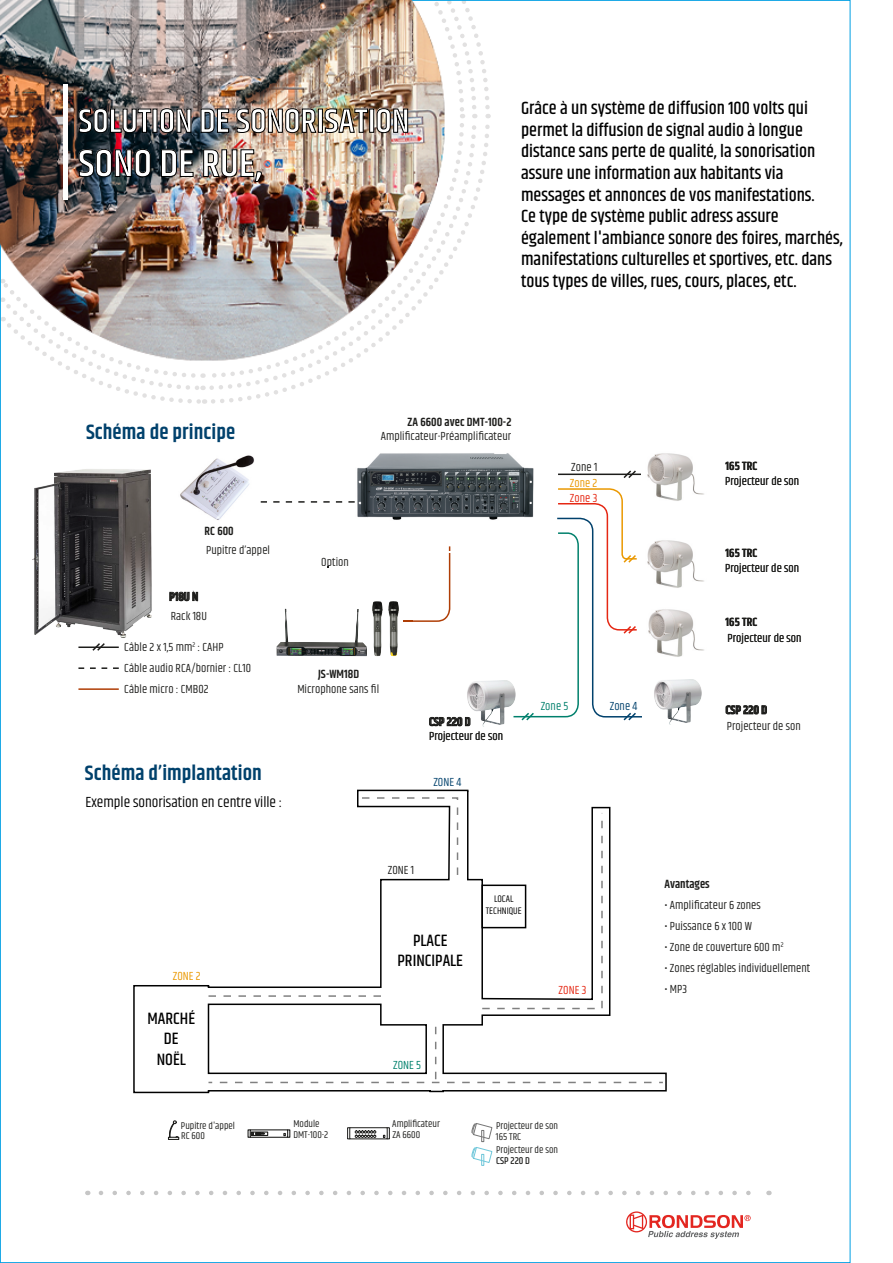
<style>
.page{position:relative;width:893px;height:1263px;background:#fff}
.page>*{position:absolute;margin:0;border:0;box-sizing:border-box;transform-origin:0 0}
.t1{font:600 39px "Khand";color:#fff}
.t2{font:600 34.05px "Khand";color:#fff}
.t3{font:600 21px "Khand";letter-spacing:.005em;color:#00416c}
.t4{font:500 18px/21.6px "Khand";color:#000}
.t5{font:500 16.65px/20.1px "Khand";color:#000;text-align:center}
.t6{font:15px "Khand";color:#000}
.t7{font:12px/21px "Khand";letter-spacing:.005em;color:#1d1d1b}
.t8{font:600 12px "Khand";letter-spacing:.005em;color:#1d1d1b}
.t9{font:12px "Khand";letter-spacing:.005em;color:#ea9800}
.t10{font:12px "Khand";letter-spacing:.005em;color:#00806c}
.t11{font:12px "Khand";letter-spacing:.005em;color:#00416c}
.t12{font:12px "Khand";letter-spacing:.005em;color:#e52713}
.t13{font:10.05px/10.8px "Khand";color:#1d1d1b}
.t14{font:500 10.05px "Khand";color:#1d1d1b}
.t15{font:9.75px/11.7px "Khand";color:#000;text-align:center}
</style>
<div class="page">
<hr style="left:558px;top:474px;width:83px;height:1px;background:#1d1d1b">
<svg style="left:622px;top:470px;width:16px;height:8px"></svg>
<svg style="left:520px;top:488px;width:122px;height:233px"></svg>
<svg style="left:92px;top:643px;width:13px;height:8px"></svg>
<hr style="left:78px;top:646px;width:41px;height:2px;background:#1d1d1b">
<svg style="left:78px;top:667px;width:41px;height:2px"></svg>
<hr style="left:78px;top:688px;width:41px;height:2px;background:#af3d05">
<svg style="left:403px;top:546px;width:47px;height:76px"></svg>
<svg style="left:626px;top:1211px;width:125px;height:28px"></svg>
<svg style="left:101px;top:1191px;width:650px;height:4px"></svg>
<svg style="left:726px;top:705px;width:41px;height:9px"></svg>
<svg style="left:471px;top:1123px;width:22px;height:43px"></svg>
<img style="left:357px;top:453px;width:179px;height:69px">
<img style="left:405px;top:552px;width:45px;height:1px">
<svg style="left:260px;top:501px;width:95px;height:2px"></svg>
<div style="left:349px;top:1127px;width:39px;height:12px;border:1px solid #1d1d1b"></div>
<svg style="left:383px;top:1127px;width:7px;height:12px"></svg>
<svg style="left:347px;top:1127px;width:29px;height:12px"></svg>
<svg style="left:168px;top:1120px;width:12px;height:20px"></svg>
<div style="left:251px;top:1131px;width:17px;height:5px;border:1px solid #1d1d1b"></div>
<div style="left:250px;top:1129px;width:38px;height:9px;border:1px solid #1d1d1b"></div>
<svg style="left:283px;top:1129px;width:7px;height:9px"></svg>
<svg style="left:247px;top:1129px;width:18px;height:9px"></svg>
<img style="left:647px;top:540px;width:57px;height:48px">
<img style="left:648px;top:609px;width:56px;height:48px">
<img style="left:647px;top:453px;width:57px;height:48px">
<svg style="left:429px;top:717px;width:34px;height:9px"></svg>
<img style="left:654px;top:679px;width:48px;height:46px">
<img style="left:464px;top:680px;width:56px;height:47px">
<img style="left:276px;top:601px;width:123px;height:56px">
<img style="left:32px;top:469px;width:120px;height:169px">
<svg style="left:169px;top:592px;width:29px;height:10px"></svg>
<img style="left:180px;top:455px;width:74px;height:65px">
<img style="left:0;top:0;width:488px;height:404px">
<svg style="left:79px;top:108px;width:72px;height:25px;background:#453e40"></svg>
<div style="left:153px;top:109px;width:4px;height:24px;border:1px solid #000"></div>
<svg style="left:160px;top:108px;width:31px;height:25px"></svg>
<svg style="left:201px;top:109px;width:28px;height:24px"></svg>
<img style="left:236px;top:108px;width:80px;height:25px">
<div style="left:318px;top:109px;width:5px;height:24px;border:1px solid #000"></div>
<svg style="left:325px;top:108px;width:43px;height:25px"></svg>
<div style="left:369px;top:109px;width:5px;height:24px;border:1px solid #000"></div>
<svg style="left:377px;top:108px;width:31px;height:25px"></svg>
<svg style="left:79px;top:149px;width:72px;height:28px;background:#2b2029"></svg>
<svg style="left:161px;top:149px;width:32px;height:28px"></svg>
<img style="left:203px;top:149px;width:59px;height:33px">
<div style="left:63px;top:84px;width:5px;height:116px;background:#fff"></div>
<svg style="left:133px;top:789px;width:534px;height:305px"></svg>
<div style="left:481px;top:884px;width:45px;height:44px;border:2px solid #000"></div>
<svg style="left:208px;top:995px;width:175px;height:2px"></svg>
<svg style="left:482px;top:813px;width:121px;height:196px"></svg>
<svg style="left:362px;top:797px;width:96px;height:83px"></svg>
<svg style="left:220px;top:1027px;width:443px;height:59px"></svg>
<h2 class="t2" style="left:78px;top:98px;width:333px">SOLUTION DE SONORISATION</h2>
<h1 class="t1" style="left:78px;top:137px;width:186px">SONO DE RUE,</h1>
<p class="t4" style="left:521px;top:98px;width:323px">Grâce à un système de diffusion 100 volts qui permet la diffusion de signal audio à longue distance sans perte de qualité, la sonorisation assure une information aux habitants via messages et annonces de vos manifestations.<br>Ce type de système public adress assure également l'ambiance sonore des foires, marchés, manifestations culturelles et sportives, etc. dans tous types de villes, rues, cours, places, etc.</p>
<p class="t3" style="left:86px;top:418px;width:151px">Schéma de principe</p>
<p class="t8" style="left:408px;top:414px;width:105px">ZA 6600 avec DMT-100-2</p>
<p class="t7" style="left:381px;top:427px;width:132px">Amplificateur-Préamplificateur</p>
<p class="t8" style="left:205px;top:523px;width:31px">RC 600</p>
<p class="t7" style="left:206px;top:541px;width:65px">Pupitre d’appel</p>
<p class="t8" style="left:169px;top:589px;width:31px">P18U N</p>
<p class="t7" style="left:171px;top:606px;width:38px">Rack 18U</p>
<p class="t7" style="left:124px;top:637px;width:128px">Câble 2 x 1,5 mm<sup>2</sup> : CAHP<br>Câble audio RCA/bornier : CL10<br>Câble micro : CMB02</p>
<p class="t7" style="left:321px;top:552px;width:29px">Option</p>
<p class="t8" style="left:318px;top:666px;width:43px">JS-WM18D</p>
<p class="t7" style="left:297px;top:679px;width:83px">Microphone sans fil</p>
<p class="t3" style="left:85px;top:759px;width:178px">Schéma d’implantation</p>
<p class="t6" style="left:85px;top:792px;width:198px">Exemple sonorisation en centre ville :</p>
<p class="t8" style="left:429px;top:714px;width:43px">CSP 220 D</p>
<p class="t7" style="left:429px;top:726px;width:76px">Projecteur de son</p>
<p class="t11" style="left:433px;top:774px;width:29px">ZONE 4</p>
<p class="t7" style="left:388px;top:860px;width:28px">ZONE 1</p>
<p class="t7" style="left:571px;top:457px;width:28px">Zone 1</p>
<p class="t9" style="left:570px;top:476px;width:29px">Zone 2</p>
<p class="t12" style="left:570px;top:490px;width:29px">Zone 3</p>
<p class="t10" style="left:541px;top:699px;width:29px">Zone 5</p>
<p class="t11" style="left:610px;top:699px;width:29px">Zone 4</p>
<p class="t8" style="left:726px;top:458px;width:33px">165 TRC</p>
<p class="t7" style="left:725px;top:471px;width:76px">Projecteur de son</p>
<p class="t8" style="left:726px;top:545px;width:33px">165 TRC</p>
<p class="t7" style="left:725px;top:558px;width:76px">Projecteur de son</p>
<p class="t8" style="left:726px;top:614px;width:33px">165 TRC</p>
<p class="t7" style="left:727px;top:628px;width:76px">Projecteur de son</p>
<p class="t8" style="left:726px;top:702px;width:43px">CSP 220 D</p>
<p class="t7" style="left:727px;top:716px;width:76px">Projecteur de son</p>
<p class="t9" style="left:173px;top:969px;width:29px">ZONE 2</p>
<p class="t5" style="left:147px;top:1010px;width:49px">MARCHÉ<br>DE<br>NOËL</p>
<p class="t13" style="left:181px;top:1120px;width:56px">Pupitre d'appel<br>RC 600</p>
<p class="t13" style="left:293px;top:1119px;width:36px">Module<br>DMT-100-2</p>
<p class="t5" style="left:397px;top:931px;width:67px">PLACE<br>PRINCIPALE</p>
<p class="t15" style="left:486px;top:893px;width:37px">LOCAL<br>TECHNIQUE</p>
<p class="t12" style="left:559px;top:983px;width:29px">ZONE 3</p>
<p class="t10" style="left:393px;top:1057px;width:29px">ZONE 5</p>
<p class="t13" style="left:392px;top:1119px;width:49px">Amplificateur<br>ZA 6600</p>
<p class="t13" style="left:496px;top:1121px;width:64px">Projecteur de son<br>165 TRC</p>
<p class="t13" style="left:496px;top:1145px;width:63px">Projecteur de son</p>
<p class="t14" style="left:496px;top:1154px;width:35px">CSP 220 D</p>
<p class="t8" style="left:664px;top:876px;width:47px">Avantages</p>
<p class="t7" style="left:664px;top:895px;width:98px">• Amplificateur 6 zones</p>
<p class="t7" style="left:664px;top:916px;width:89px">• Puissance 6 x 100 W</p>
<p class="t7" style="left:664px;top:937px;width:121px">• Zone de couverture 600 m<sup>2</sup></p>
<p class="t7" style="left:664px;top:958px;width:148px">• Zones réglables individuellement</p>
<p class="t7" style="left:664px;top:979px;width:24px">• MP3</p>
</div>
